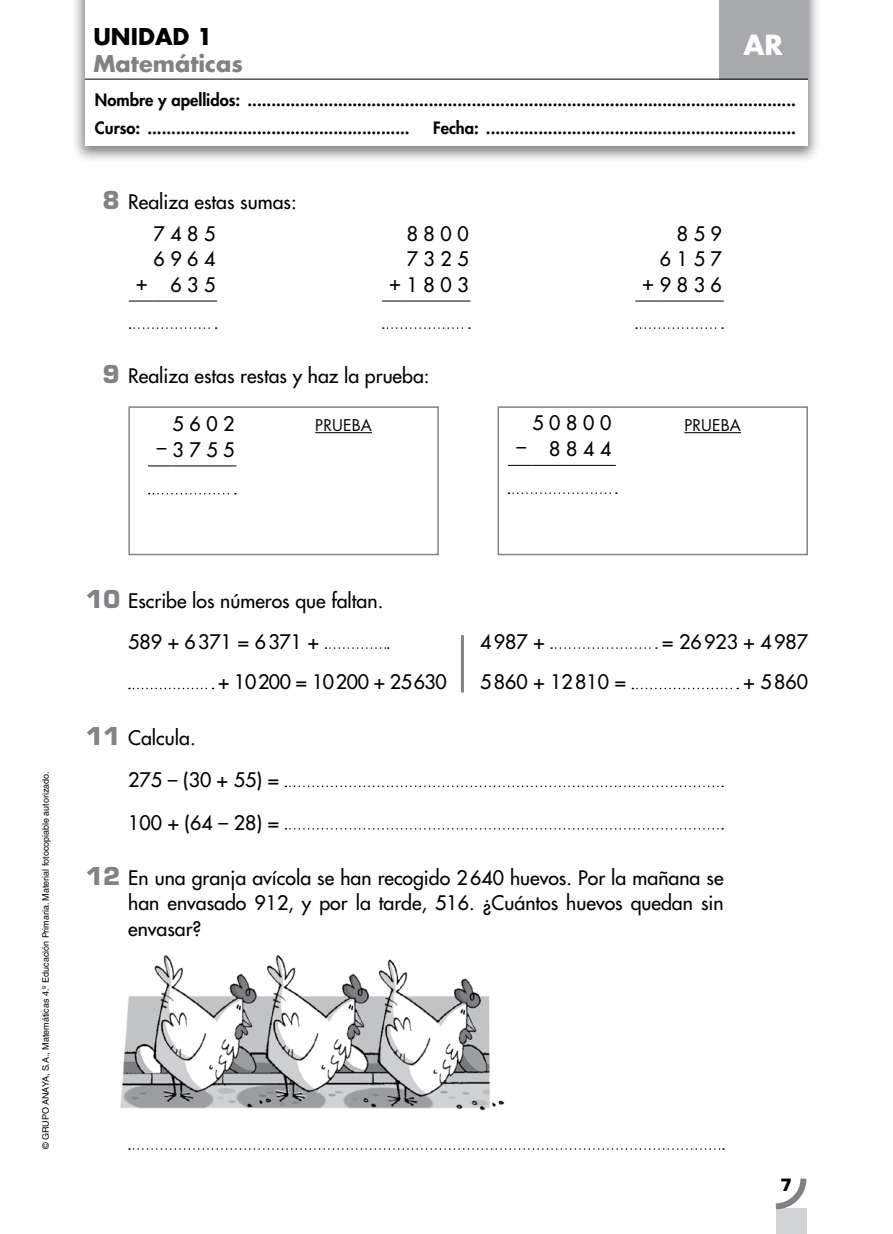
<style>
.page{position:relative;width:893px;height:1234px;background:#fff}
.page>*{position:absolute;margin:0;border:0;box-sizing:border-box;transform-origin:0 0}
.t1{font:700 27px "Futura Std";color:#fff}
.t2{font:700 22.5px "Futura Std";color:#808285}
.t3{font:700 22.5px "Futura Std";color:#000}
.t4{font:500 19.5px/25.5px "Futura Std";color:#000;text-align:right}
.t5{font:500 19.5px "Futura Std";letter-spacing:-.02em;color:#000}
.t6{font:800 16.5px/28.5px "Futura Std";color:#000}
.t7{font:700 16.5px "Eurostile LT Std";color:#000}
.t8{font:15.75px "Futura Std";letter-spacing:.015em;color:#000}
.t9{font:9px "Helvetica LT Std";color:#000}
.s1{font-family:"Eurostile LT Std";font-weight:700;font-size:24px;color:#808285}
.s2{color:#fff}
</style>
<div class="page">
<div style="left:776px;top:1208px;width:30px;height:25px;background:#d1d3d4"></div>
<svg style="left:775px;top:1178px;width:32px;height:33px"></svg>
<div style="left:71px;top:0;width:751px;height:164px;background:#000;opacity:.5"></div>
<div style="left:85px;top:0;width:723px;height:145px;background:#fff"></div>
<div style="left:720px;top:0;width:88px;height:79px;background:#a7a9ac"></div>
<hr style="left:85px;top:79px;width:723px;height:1px;background:#000">
<svg style="left:325px;top:647px;width:64px;height:1px"></svg>
<svg style="left:551px;top:647px;width:106px;height:1px"></svg>
<svg style="left:129px;top:687px;width:85px;height:2px"></svg>
<svg style="left:632px;top:687px;width:106px;height:2px"></svg>
<svg style="left:285px;top:785px;width:438px;height:1px"></svg>
<svg style="left:285px;top:828px;width:438px;height:1px"></svg>
<svg style="left:129px;top:1148px;width:595px;height:1px"></svg>
<svg style="left:129px;top:300px;width:24px;height:1px"></svg>
<hr style="left:153px;top:300px;width:64px;height:1px;background:#000">
<svg style="left:130px;top:327px;width:87px;height:2px"></svg>
<svg style="left:382px;top:300px;width:25px;height:1px"></svg>
<hr style="left:407px;top:300px;width:63px;height:1px;background:#000">
<svg style="left:383px;top:327px;width:87px;height:2px"></svg>
<svg style="left:635px;top:300px;width:25px;height:1px"></svg>
<hr style="left:660px;top:300px;width:64px;height:1px;background:#000">
<svg style="left:636px;top:327px;width:87px;height:2px"></svg>
<svg style="left:148px;top:465px;width:25px;height:1px"></svg>
<hr style="left:173px;top:465px;width:63px;height:1px;background:#000">
<svg style="left:149px;top:493px;width:87px;height:1px"></svg>
<svg style="left:508px;top:465px;width:24px;height:1px"></svg>
<hr style="left:532px;top:465px;width:84px;height:1px;background:#000">
<svg style="left:509px;top:492px;width:108px;height:2px"></svg>
<div style="left:128px;top:406px;width:311px;height:149px;border:2px solid #808285"></div>
<div style="left:497px;top:406px;width:311px;height:149px;border:2px solid #808285"></div>
<hr style="left:315px;top:432px;width:57px;height:1px;background:#000">
<hr style="left:684px;top:432px;width:57px;height:1px;background:#000">
<img style="left:120px;top:955px;width:385px;height:156px">
<hr style="left:461px;top:635px;width:3px;height:57px;background:#808285">
<p class="t3" style="left:93px;top:21px;width:121px">UNIDAD 1</p>
<p class="t2" style="left:93px;top:48px;width:151px">Matemáticas</p>
<p class="t6" style="left:95px;top:85px;width:702px">Nombre y apellidos: ...................................................................................................................<br>Curso: .......................................................</p>
<h1 class="t1" style="left:743px;top:26px;width:41px">AR</h1>
<p class="t6" style="left:433px;top:114px;width:364px">Fecha: .................................................................</p>
<p class="t4" style="left:102px;top:189px;width:196px"><span class="s1">8</span> Realiza estas sumas:</p>
<p class="t4" style="left:136px;top:221px;width:81px">7 4 8 5<br>6 9 6 4<br>+ <span class="s2">4</span> 6 3 5</p>
<p class="t4" style="left:389px;top:221px;width:81px">8 8 0 0<br>7 3 2 5<br>+ 1 8 0 3</p>
<p class="t4" style="left:643px;top:221px;width:81px"><span class="s2">8</span> 8 5 9<br>6 1 5 7<br>+ 9 8 3 6</p>
<p class="t4" style="left:102px;top:363px;width:329px"><span class="s1">9</span> Realiza estas restas y haz la prueba:</p>
<p class="t4" style="left:173px;top:411px;width:63px">5 6 0 2</p>
<p class="t4" style="left:157px;top:436px;width:79px">– 3 7 5 5</p>
<p class="t4" style="left:532px;top:410px;width:80px">5 0 8 0 0</p>
<p class="t4" style="left:517px;top:436px;width:96px">– <span class="s2">3</span> 8 8 4 4</p>
<p class="t8" style="left:315px;top:414px;width:58px">PRUEBA</p>
<p class="t8" style="left:684px;top:414px;width:58px">PRUEBA</p>
<p class="t9" style="left:41px;top:1148px;width:379px;rotate:-90deg">© GRUPO ANAYA, S.A., Matemáticas 4.º Educación Primaria. Material fotocopiable autorizado.</p>
<p class="t4" style="left:128px;top:581px;width:257px;line-height:40.3px;text-align:left;text-indent:-43px"><span class="s1">10</span> Escribe los números que faltan.<br>589 + 6371 = 6371 +</p>
<p class="t4" style="left:480px;top:629px;width:66px">4987 +</p>
<p class="t4" style="left:662px;top:629px;width:147px">= 26923 + 4987</p>
<p class="t5" style="left:218px;top:669px;width:230px">+ 10200 = 10200 + 25630</p>
<p class="t4" style="left:480px;top:669px;width:147px">5860 + 12810 =</p>
<p class="t4" style="left:744px;top:669px;width:66px">+ 5860</p>
<p class="t4" style="left:128px;top:716px;width:152px;line-height:42.5px;text-align:left;text-indent:-43px"><span class="s1">11</span> Calcula.<br>275 – (30 + 55) =<br>100 + (64 – 28) =</p>
<p class="t4" style="left:128px;top:864px;width:597px;text-align:justify;text-indent:-43px"><span class="s1">12</span> En una granja avícola se han recogido 2640 huevos. Por la mañana se han envasado 912, y por la tarde, 516. ¿Cuántos huevos quedan sin envasar?</p>
<p class="t7" style="left:780px;top:1174px;width:13px">7</p>
</div>
